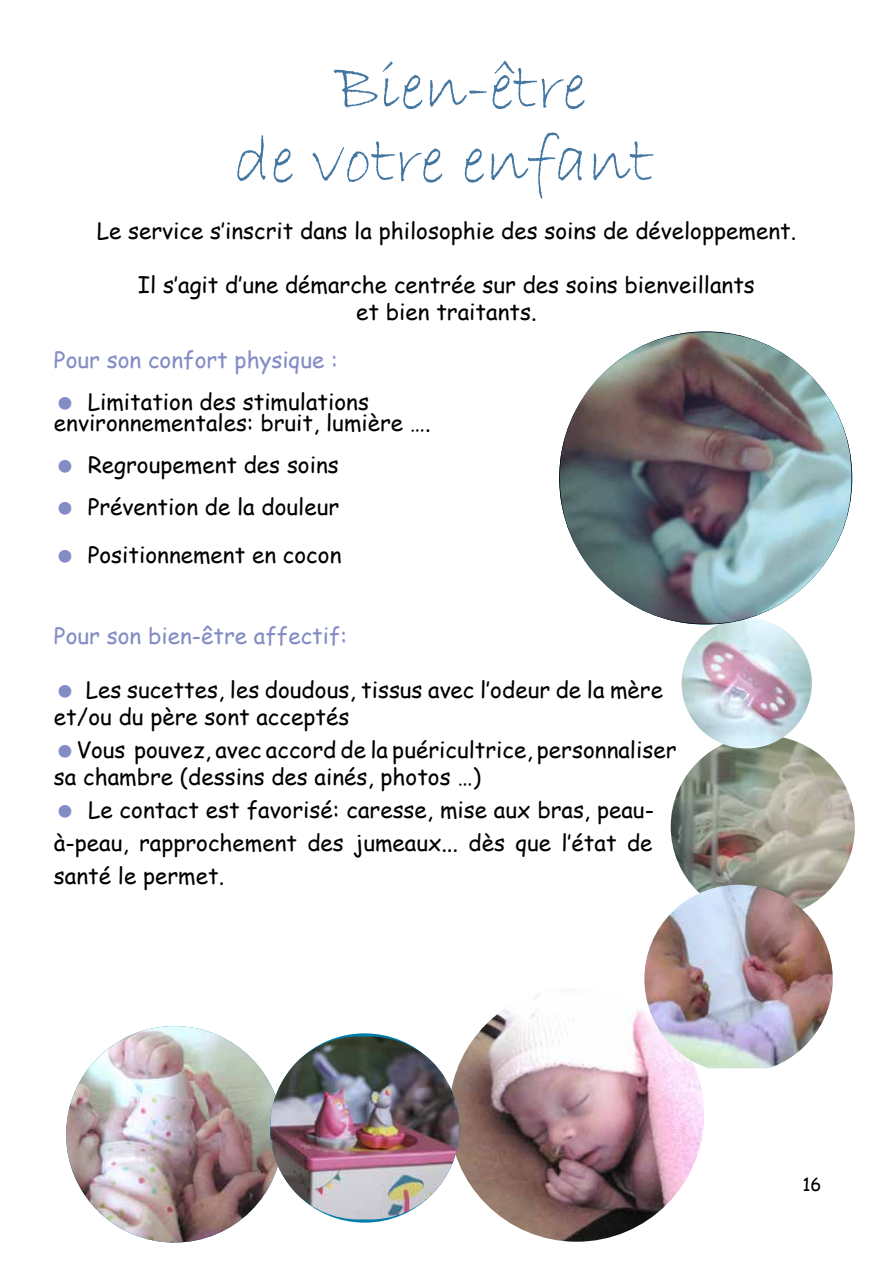
<style>
.page{position:relative;width:893px;height:1263px;background:#fff}
.page>*{position:absolute;margin:0;border:0;box-sizing:border-box;transform-origin:0 0}
.t1{font:67.5px/73.5px "Bradley Hand ITC";color:#4376a1;text-align:center}
.t2{font:22.5px/27px "Comic Sans MS";color:#000}
.t3{font:22.5px "Comic Sans MS";color:#848cc5}
.t4{font:18px "Comic Sans MS";color:#000}
</style>
<div class="page">
<img style="left:459px;top:995px;width:245px;height:247px">
<img style="left:671px;top:735px;width:184px;height:151px">
<img style="left:681px;top:618px;width:131px;height:130px;border-radius:65px">
<img style="left:66px;top:1026px;width:217px;height:216px;border-radius:108px">
<img style="left:270px;top:1036px;width:189px;height:183px">
<img style="left:644px;top:885px;width:189px;height:183px">
<img style="left:561px;top:333px;width:291px;height:291px">
<h1 class="t1" style="left:234px;top:52px;width:421px">Bien-être<br>de votre enfant</h1>
<p class="t2" style="left:97px;top:217px;width:701px">Le service s’inscrit dans la philosophie des soins de développement.</p>
<p class="t2" style="left:138px;top:271px;width:618px;text-align:center">Il s’agit d’une démarche centrée sur des soins bienveillants et bien traitants.</p>
<p class="t3" style="left:54px;top:343px;width:285px">Pour son confort physique :</p>
<p class="t2" style="left:54px;top:391px;width:378px;line-height:21px;text-indent:34px">Limitation des stimulations environnementales: bruit, lumière ….</p>
<p class="t2" style="left:88px;top:443px;width:253px;line-height:42px">Regroupement des soins<br>Prévention de la douleur</p>
<p class="t2" style="left:88px;top:541px;width:255px">Positionnement en cocon</p>
<p class="t3" style="left:54px;top:619px;width:295px">Pour son bien-être affectif:</p>
<p class="t2" style="left:54px;top:676px;width:611px;text-indent:32px">Les sucettes, les doudous, tissus avec l’odeur de la mère et/ou du père sont acceptés</p>
<p class="t2" style="left:54px;top:736px;width:624px;text-indent:23px">Vous pouvez, avec accord de la puéricultrice, personnaliser sa chambre (dessins des ainés, photos …)</p>
<p class="t2" style="left:54px;top:793px;width:602px;line-height:33px;text-align:justify;text-indent:34px">Le contact est favorisé: caresse, mise aux bras, peau&shy;à-peau, rapprochement des jumeaux... dès que l’état de santé le permet.</p>
<p class="t4" style="left:802px;top:1171px;width:21px">16</p>
</div>
